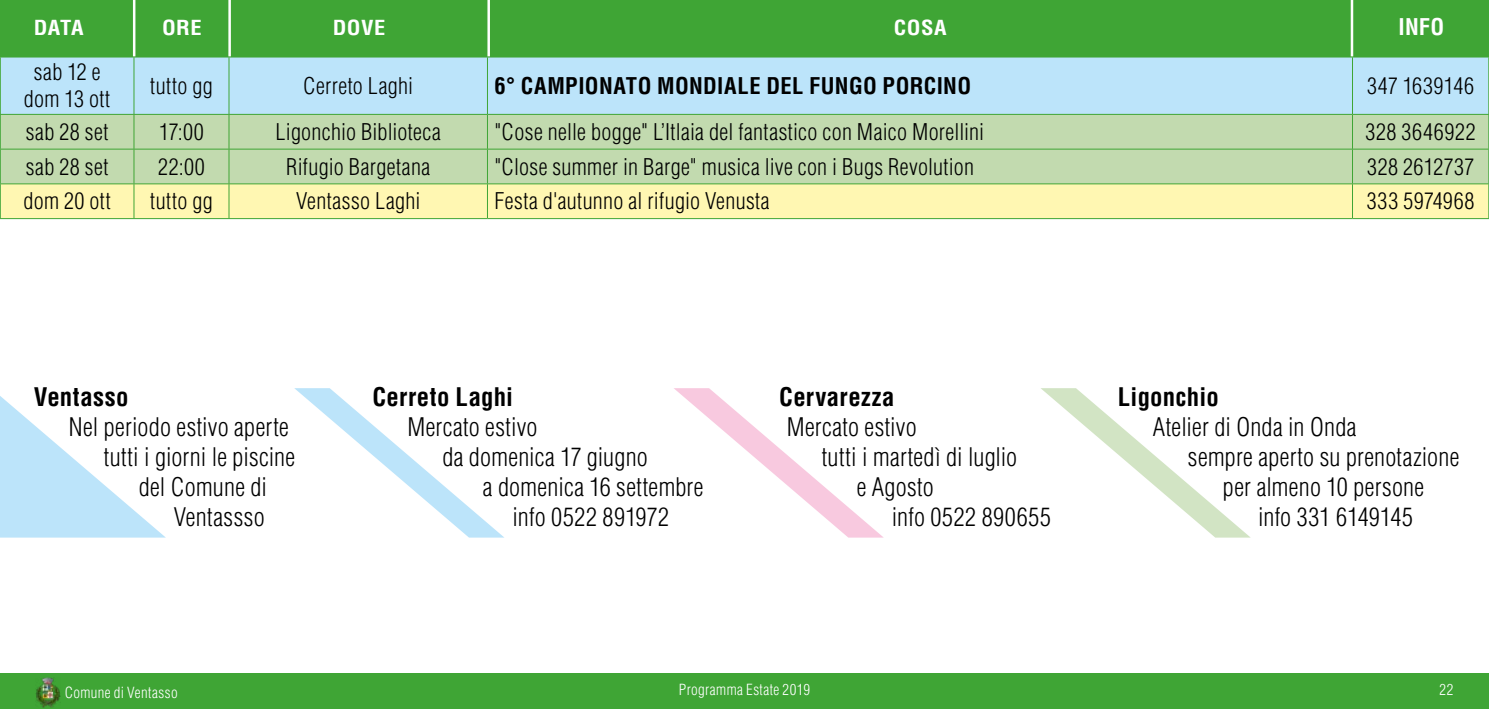
<style>
.page{position:relative;width:1489px;height:709px;background:#fff}
.page>*{position:absolute;margin:0;border:0;box-sizing:border-box;transform-origin:0 0}
.t1{font:300 condensed 25px "Helvetica LT Std";letter-spacing:.01em;color:#000}
.t2{font:700 condensed 25px "Helvetica LT Std";letter-spacing:.015em;color:#000}
.t3{font:300 condensed 22.5px/27px "Helvetica LT Std";letter-spacing:.015em;color:#000;text-align:center}
.t4{font:700 condensed 22.5px "Helvetica LT Std";letter-spacing:.015em;color:#000}
.t5{font:700 condensed 22.5px "Helvetica LT Std";color:#fff}
.t6{font:700 condensed 20.25px "Helvetica LT Std";letter-spacing:.015em;color:#fff;scale:1.11 1}
.t7{font:300 condensed 15px "Helvetica LT Std";letter-spacing:.025em;color:#fff}
</style>
<div class="page">
<div style="left:0;top:0;width:1488px;height:57px;background:#3fa535"></div>
<div style="left:0;top:673px;width:1488px;height:36px;background:#3fa535"></div>
<hr style="left:133px;top:0;width:2px;height:57px;background:#fff">
<hr style="left:228px;top:0;width:3px;height:57px;background:#fff">
<hr style="left:487px;top:0;width:3px;height:57px;background:#fff">
<hr style="left:1350px;top:0;width:2px;height:57px;background:#fff">
<img style="left:36px;top:677px;width:24px;height:30px">
<hr style="left:1488px;top:35px;width:1px;height:640px;background:#3fa535">
<div style="left:1px;top:58px;width:1487px;height:56px;background:#bce4fa"></div>
<div style="left:1px;top:115px;width:1487px;height:68px;background:#c2daaf"></div>
<div style="left:1px;top:184px;width:1487px;height:34px;background:#fff7b2"></div>
<hr style="left:133px;top:57px;width:1px;height:57px;background:#3fa535">
<hr style="left:228px;top:57px;width:1px;height:57px;background:#3fa535">
<hr style="left:487px;top:57px;width:1px;height:57px;background:#3fa535">
<hr style="left:1351px;top:57px;width:1px;height:57px;background:#3fa535">
<hr style="left:133px;top:115px;width:1px;height:34px;background:#3fa535">
<hr style="left:228px;top:115px;width:1px;height:34px;background:#3fa535">
<hr style="left:487px;top:115px;width:1px;height:34px;background:#3fa535">
<hr style="left:1351px;top:115px;width:1px;height:34px;background:#3fa535">
<hr style="left:0;top:149px;width:134px;height:1px;background:#3fa535">
<hr style="left:134px;top:149px;width:95px;height:1px;background:#3fa535">
<hr style="left:133px;top:149px;width:1px;height:34px;background:#3fa535">
<hr style="left:229px;top:149px;width:258px;height:1px;background:#3fa535">
<hr style="left:228px;top:149px;width:1px;height:34px;background:#3fa535">
<hr style="left:487px;top:149px;width:865px;height:1px;background:#3fa535">
<hr style="left:487px;top:149px;width:1px;height:34px;background:#3fa535">
<hr style="left:1352px;top:149px;width:136px;height:1px;background:#3fa535">
<hr style="left:1351px;top:149px;width:1px;height:34px;background:#3fa535">
<hr style="left:0;top:183px;width:134px;height:1px;background:#3fa535">
<hr style="left:134px;top:183px;width:95px;height:1px;background:#3fa535">
<hr style="left:133px;top:184px;width:1px;height:34px;background:#3fa535">
<hr style="left:229px;top:183px;width:258px;height:1px;background:#3fa535">
<hr style="left:228px;top:184px;width:1px;height:34px;background:#3fa535">
<hr style="left:487px;top:183px;width:865px;height:1px;background:#3fa535">
<hr style="left:487px;top:184px;width:1px;height:34px;background:#3fa535">
<hr style="left:1352px;top:183px;width:136px;height:1px;background:#3fa535">
<hr style="left:1351px;top:184px;width:1px;height:34px;background:#3fa535">
<hr style="left:0;top:115px;width:1px;height:34px;background:#3fa535">
<hr style="left:0;top:114px;width:134px;height:1px;background:#3fa535">
<hr style="left:134px;top:114px;width:95px;height:1px;background:#3fa535">
<hr style="left:229px;top:114px;width:258px;height:1px;background:#3fa535">
<hr style="left:487px;top:114px;width:865px;height:1px;background:#3fa535">
<hr style="left:1352px;top:114px;width:136px;height:1px;background:#3fa535">
<hr style="left:0;top:57px;width:134px;height:1px;background:#3fa535">
<hr style="left:134px;top:57px;width:95px;height:1px;background:#3fa535">
<hr style="left:229px;top:57px;width:258px;height:1px;background:#3fa535">
<hr style="left:487px;top:57px;width:865px;height:1px;background:#3fa535">
<hr style="left:1352px;top:57px;width:136px;height:1px;background:#3fa535">
<hr style="left:0;top:218px;width:134px;height:1px;background:#3fa535">
<hr style="left:134px;top:218px;width:95px;height:1px;background:#3fa535">
<hr style="left:229px;top:218px;width:258px;height:1px;background:#3fa535">
<hr style="left:487px;top:218px;width:865px;height:1px;background:#3fa535">
<hr style="left:1352px;top:218px;width:136px;height:1px;background:#3fa535">
<hr style="left:0;top:57px;width:1px;height:57px;background:#3fa535">
<hr style="left:0;top:149px;width:1px;height:34px;background:#3fa535">
<hr style="left:0;top:184px;width:1px;height:34px;background:#3fa535">
<svg style="left:0;top:396px;width:165px;height:141px"></svg>
<svg style="left:294px;top:388px;width:210px;height:149px"></svg>
<svg style="left:674px;top:388px;width:209px;height:149px"></svg>
<svg style="left:1041px;top:388px;width:209px;height:149px"></svg>
<p class="t6" style="left:34px;top:15px;width:46px">DATA</p>
<p class="t6" style="left:162px;top:15px;width:37px">ORE</p>
<p class="t6" style="left:333px;top:15px;width:49px">DOVE</p>
<p class="t6" style="left:893px;top:15px;width:49px">COSA</p>
<p class="t5" style="left:1398px;top:13px;width:47px">INFO</p>
<p class="t3" style="left:24px;top:58px;width:88px">sab 12 e dom 13 ott</p>
<p class="t3" style="left:150px;top:72px;width:64px">tutto gg</p>
<p class="t3" style="left:303px;top:72px;width:111px">Cerreto Laghi</p>
<p class="t4" style="left:494px;top:71px;width:478px">6° CAMPIONATO MONDIALE DEL FUNGO PORCINO</p>
<p class="t3" style="left:1366px;top:72px;width:109px">347 1639146</p>
<p class="t3" style="left:26px;top:118px;width:84px">sab 28 set</p>
<p class="t3" style="left:159px;top:118px;width:46px">17:00</p>
<p class="t3" style="left:276px;top:118px;width:167px">Ligonchio Biblioteca</p>
<p class="t3" style="left:494px;top:118px;width:491px">"Cose nelle bogge" L’Itlaia del fantastico con Maico Morellini</p>
<p class="t3" style="left:1365px;top:118px;width:112px">328 3646922</p>
<p class="t3" style="left:26px;top:153px;width:84px">sab 28 set</p>
<p class="t3" style="left:158px;top:153px;width:48px">22:00</p>
<p class="t3" style="left:286px;top:153px;width:145px">Rifugio Bargetana</p>
<p class="t3" style="left:494px;top:153px;width:481px">"Close summer in Barge" musica live con i Bugs Revolution</p>
<p class="t3" style="left:1366px;top:153px;width:108px">328 2612737</p>
<p class="t3" style="left:23px;top:187px;width:89px">dom 20 ott</p>
<p class="t3" style="left:150px;top:187px;width:64px">tutto gg</p>
<p class="t3" style="left:296px;top:187px;width:126px">Ventasso Laghi</p>
<p class="t3" style="left:494px;top:187px;width:276px">Festa d'autunno al rifugio Venusta</p>
<p class="t3" style="left:1366px;top:187px;width:109px">333 5974968</p>
<p class="t2" style="left:34px;top:381px;width:96px">Ventasso</p>
<p class="t1" style="left:69px;top:411px;width:222px">Nel periodo estivo aperte</p>
<p class="t1" style="left:104px;top:441px;width:193px">tutti i giorni le piscine</p>
<p class="t1" style="left:139px;top:471px;width:130px">del Comune di</p>
<p class="t1" style="left:174px;top:501px;width:92px">Ventassso</p>
<p class="t2" style="left:372px;top:381px;width:142px">Cerreto Laghi</p>
<p class="t1" style="left:407px;top:411px;width:131px">Mercato estivo</p>
<p class="t1" style="left:442px;top:441px;width:207px">da domenica 17 giugno</p>
<p class="t1" style="left:483px;top:471px;width:222px">a domenica 16 settembre</p>
<p class="t1" style="left:512px;top:501px;width:158px">info 0522 891972</p>
<p class="t2" style="left:779px;top:381px;width:117px">Cervarezza</p>
<p class="t1" style="left:786px;top:411px;width:131px">Mercato estivo</p>
<p class="t1" style="left:821px;top:441px;width:197px">tutti i martedì di luglio</p>
<p class="t1" style="left:856px;top:471px;width:78px">e Agosto</p>
<p class="t1" style="left:891px;top:501px;width:161px">info 0522 890655</p>
<p class="t7" style="left:65px;top:683px;width:114px">Comune di Ventasso</p>
<p class="t7" style="left:679px;top:680px;width:132px">Programma Estate 2019</p>
<p class="t2" style="left:1117px;top:381px;width:102px">Ligonchio</p>
<p class="t1" style="left:1152px;top:411px;width:205px">Atelier di Onda in Onda</p>
<p class="t1" style="left:1187px;top:441px;width:273px">sempre aperto su prenotazione</p>
<p class="t1" style="left:1222px;top:471px;width:203px">per almeno 10 persone</p>
<p class="t1" style="left:1257px;top:501px;width:157px">info 331 6149145</p>
<p class="t7" style="left:1439px;top:680px;width:15px">22</p>
</div>
